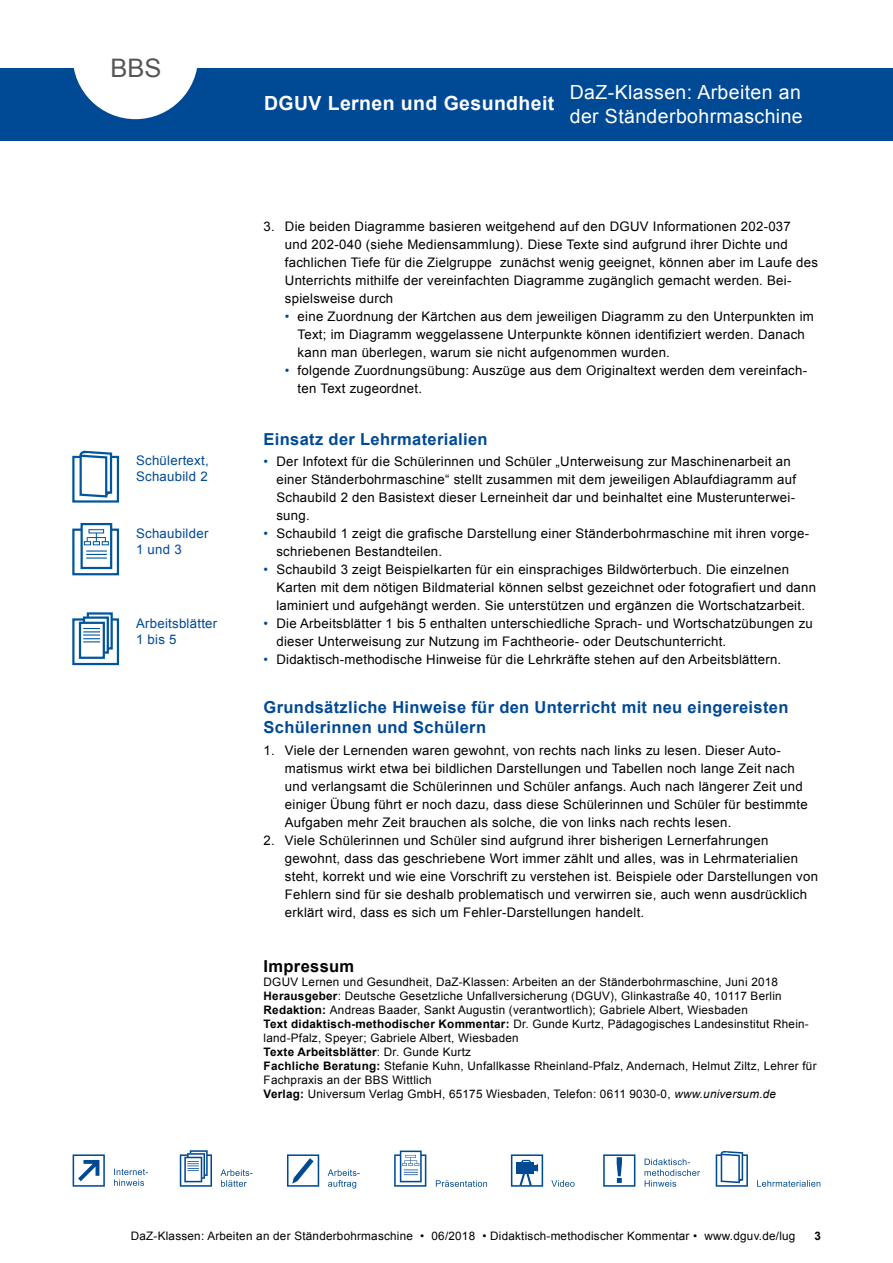
<style>
.page{position:relative;width:893px;height:1263px;background:#fff}
.page>*{position:absolute;margin:0;border:0;box-sizing:border-box;transform-origin:0 0}
.t1{font:25.5px "Arial";color:#555}
.t2{font:19.5px/23.4px "Arial";letter-spacing:.02em;color:#fff}
.t3{font:700 19.5px "Arial";letter-spacing:.02em;color:#fff}
.t4{font:700 16.5px/19.8px "Arial";letter-spacing:.02em;color:#004994}
.t5{font:700 16.5px "Arial";letter-spacing:.02em;color:#000}
.t6{font:13.2px/18px "Arial";letter-spacing:.02em;color:#000}
.t7{font:13.2px/15.9px "Arial";letter-spacing:.02em;color:#004994}
.t8{font:11.7px/14.1px "Arial";letter-spacing:.02em;color:#000}
.t9{font:700 11.7px "Arial";color:#000}
.s1{color:#004994}
.s2{font-weight:700}
.s3{font-style:italic}
</style>
<div class="page">
<div style="left:0;top:68px;width:893px;height:72px;background:#004994"></div>
<svg style="left:73px;top:68px;width:124px;height:51px"></svg>
<div style="left:72px;top:618px;width:47px;height:47px;border:2px solid #00559c"></div>
<div style="left:88px;top:613px;width:24px;height:35px;background:#fff"></div>
<div style="left:87px;top:612px;width:26px;height:37px;border:2px solid #00559c"></div>
<svg style="left:83px;top:616px;width:26px;height:38px"></svg>
<div style="left:79px;top:622px;width:26px;height:37px;background:#fff;border:2px solid #00559c"></div>
<svg style="left:83px;top:628px;width:17px;height:14px"></svg>
<div style="left:73px;top:530px;width:45px;height:44px;background:linear-gradient(to right,#fff,#fff)"></div>
<div style="left:72px;top:528px;width:47px;height:47px;border:2px solid #00559c"></div>
<div style="left:82px;top:524px;width:29px;height:44px;background:#fff"></div>
<div style="left:81px;top:523px;width:31px;height:46px;border:2px solid #00559c"></div>
<svg style="left:86px;top:554px;width:21px;height:1px"></svg>
<hr style="left:86px;top:557px;width:21px;height:2px;background:#00559c">
<hr style="left:86px;top:550px;width:21px;height:2px;background:#00559c">
<svg style="left:89px;top:529px;width:15px;height:4px"></svg>
<svg style="left:84px;top:533px;width:25px;height:12px"></svg>
<div style="left:72px;top:456px;width:47px;height:47px;border:2px solid #00559c"></div>
<svg style="left:78px;top:451px;width:36px;height:47px"></svg>
<svg style="left:73px;top:1154px;width:32px;height:33px"></svg>
<svg style="left:114px;top:1168px;width:34px;height:18px"></svg>
<svg style="left:180px;top:1150px;width:32px;height:37px"></svg>
<svg style="left:221px;top:1169px;width:32px;height:18px"></svg>
<svg style="left:287px;top:1154px;width:32px;height:33px"></svg>
<svg style="left:328px;top:1169px;width:32px;height:19px"></svg>
<svg style="left:394px;top:1150px;width:32px;height:37px"></svg>
<svg style="left:511px;top:1154px;width:32px;height:33px"></svg>
<svg style="left:551px;top:1180px;width:24px;height:7px"></svg>
<svg style="left:603px;top:1154px;width:32px;height:33px"></svg>
<svg style="left:644px;top:1158px;width:56px;height:29px"></svg>
<svg style="left:716px;top:1151px;width:32px;height:36px"></svg>
<svg style="left:757px;top:1180px;width:63px;height:7px"></svg>
<svg style="left:436px;top:1180px;width:51px;height:7px"></svg>
<h1 class="t1" style="left:110px;top:51px;width:53px">BBS</h1>
<p class="t7" style="left:136px;top:453px;width:74px">Schülertext,<br>Schaubild 2</p>
<p class="t7" style="left:136px;top:526px;width:74px">Schaubilder<br>1 und 3</p>
<p class="t7" style="left:136px;top:615px;width:83px">Arbeitsblätter<br>1 bis 5</p>
<h2 class="t3" style="left:264px;top:90px;width:292px">DGUV Lernen und Gesundheit</h2>
<h2 class="t2" style="left:570px;top:81px;width:234px">DaZ-Klassen: Arbeiten an der Ständerbohrmaschine</h2>
<p class="t6" style="left:285px;top:217px;width:535px;text-indent:-21px">3. Die beiden Diagramme basieren weitgehend auf den DGUV Informationen 202-037<br>und 202-040 (siehe Mediensammlung). Diese Texte sind aufgrund ihrer Dichte und fachlichen Tiefe für die Zielgruppe zunächst wenig geeignet, können aber im Laufe des Unterrichts mithilfe der vereinfachten Diagramme zugänglich gemacht werden. Bei&shy;spielsweise durch</p>
<p class="t6" style="left:298px;top:308px;width:518px;text-indent:-13px"><span class="s1">•</span> eine Zuordnung der Kärtchen aus dem jeweiligen Diagramm zu den Unterpunkten im<br>Text; im Diagramm weggelassene Unterpunkte können identifiziert werden. Danach kann man überlegen, warum sie nicht aufgenommen wurden.</p>
<p class="t6" style="left:298px;top:362px;width:511px;text-indent:-13px"><span class="s1">•</span> folgende Zuordnungsübung: Auszüge aus dem Originaltext werden dem vereinfach&shy;ten Text zugeordnet.</p>
<p class="t4" style="left:264px;top:430px;width:226px">Einsatz der Lehrmaterialien</p>
<p class="t6" style="left:276px;top:452px;width:521px;text-indent:-13px"><span class="s1">•</span> Der Infotext für die Schülerinnen und Schüler „Unterweisung zur Maschinenarbeit an einer Ständerbohrmaschine“ stellt zusammen mit dem jeweiligen Ablaufdiagramm auf Schaubild 2 den Basistext dieser Lerneinheit dar und beinhaltet eine Musterunterwei&shy;sung.</p>
<p class="t6" style="left:276px;top:524px;width:534px;text-indent:-13px"><span class="s1">•</span> Schaubild 1 zeigt die grafische Darstellung einer Ständerbohrmaschine mit ihren vorge&shy;schriebenen Bestandteilen.</p>
<p class="t6" style="left:276px;top:561px;width:541px;text-indent:-13px"><span class="s1">•</span> Schaubild 3 zeigt Beispielkarten für ein einsprachiges Bildwörterbuch. Die einzelnen<br>Karten mit dem nötigen Bildmaterial können selbst gezeichnet oder fotografiert und dann laminiert und aufgehängt werden. Sie unterstützen und ergänzen die Wortschatzarbeit.</p>
<p class="t6" style="left:276px;top:615px;width:538px;text-indent:-13px"><span class="s1">•</span> Die Arbeitsblätter 1 bis 5 enthalten unterschiedliche Sprach- und Wortschatzübungen zu dieser Unterweisung zur Nutzung im Fachtheorie- oder Deutschunterricht.</p>
<p class="t6" style="left:264px;top:651px;width:519px"><span class="s1">•</span> Didaktisch-methodische Hinweise für die Lehrkräfte stehen auf den Arbeitsblättern.</p>
<p class="t4" style="left:264px;top:698px;width:526px">Grundsätzliche Hinweise für den Unterricht mit neu eingereisten<br>Schülerinnen und Schülern</p>
<p class="t6" style="left:285px;top:741px;width:524px;text-indent:-21px">1. Viele der Lernenden waren gewohnt, von rechts nach links zu lesen. Dieser Auto&shy;matismus wirkt etwa bei bildlichen Darstellungen und Tabellen noch lange Zeit nach und verlangsamt die Schülerinnen und Schüler anfangs. Auch nach längerer Zeit und einiger Übung führt er noch dazu, dass diese Schülerinnen und Schüler für bestimmte Aufgaben mehr Zeit brauchen als solche, die von links nach rechts lesen.</p>
<p class="t6" style="left:285px;top:832px;width:535px;text-indent:-21px">2. Viele Schülerinnen und Schüler sind aufgrund ihrer bisherigen Lernerfahrungen gewohnt, dass das geschriebene Wort immer zählt und alles, was in Lehrmaterialien steht, korrekt und wie eine Vorschrift zu verstehen ist. Beispiele oder Darstellungen von Fehlern sind für sie deshalb problematisch und verwirren sie, auch wenn ausdrücklich erklärt wird, dass es sich um Fehler-Darstellungen handelt.</p>
<p class="t5" style="left:264px;top:955px;width:92px">Impressum</p>
<p class="t8" style="left:264px;top:975px;width:554px">DGUV Lernen und Gesundheit, DaZ-Klassen: Arbeiten an der Ständerbohrmaschine, Juni 2018<br><span class="s2">Herausgeber</span>: Deutsche Gesetzliche Unfallversicherung (DGUV), Glinkastraße 40, 10117 Berlin <span class="s2">Redaktion:</span> Andreas Baader, Sankt Augustin (verantwortlich); Gabriele Albert, Wiesbaden<br><span class="s2">Text didaktisch-methodischer Kommentar:</span> Dr. Gunde Kurtz, Pädagogisches Landesinstitut Rhein&shy;land-Pfalz, Speyer; Gabriele Albert, Wiesbaden<br><span class="s2">Texte Arbeitsblätter</span>: Dr. Gunde Kurtz<br><span class="s2">Fachliche Beratung:</span> Stefanie Kuhn, Unfallkasse Rheinland-Pfalz, Andernach, Helmut Ziltz, Lehrer für Fachpraxis an der BBS Wittlich<br><span class="s2">Verlag:</span> Universum Verlag GmbH, 65175 Wiesbaden, Telefon: 0611 9030-0, <span class="s3">www.universum.de</span></p>
<p class="t8" style="left:131px;top:1228px;width:666px">DaZ-Klassen: Arbeiten an der Ständerbohrmaschine • 06/2018 • Didaktisch-methodischer Kommentar • www.dguv.de/lug</p>
<p class="t9" style="left:815px;top:1228px;width:8px">3</p>
</div>
